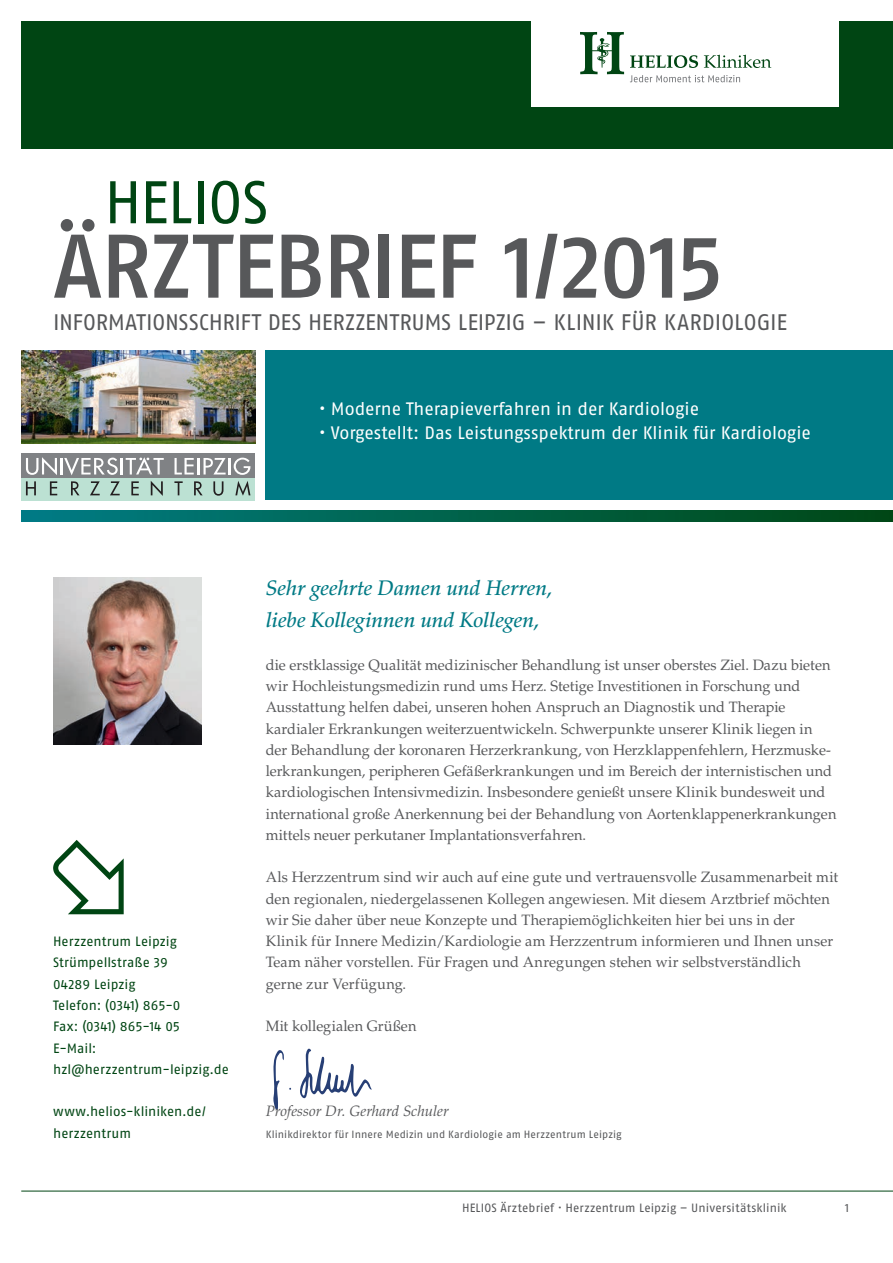
<style>
.page{position:relative;width:893px;height:1263px;background:#fff}
.page>*{position:absolute;margin:0;border:0;box-sizing:border-box;transform-origin:0 0}
.t1{font:500 90px "Fago Pro";letter-spacing:-.025em;color:#57585a}
.t2{font:60px "Fago Pro";letter-spacing:-.02em;color:#004513}
.t3{font:22.5px "Fago Pro";letter-spacing:-.01em;color:#57585a}
.t4{font:italic 500 21px/32px "Palatino LT Std";letter-spacing:-.01em;color:#007a85}
.t5{font:18px "Fago Pro";letter-spacing:-.005em;color:#fff}
.t6{font:15px/21.3px "Palatino LT Std";letter-spacing:.005em;color:#57585a}
.t7{font:italic 15px "Palatino LT Std";color:#57585a}
.t8{font:13.5px/21.3px "Fago Pro";color:#004513}
.t9{font:12px "Fago Pro";letter-spacing:.01em;color:#57585a}
.t10{font:10.5px "Fago Pro";letter-spacing:.01em;color:#57585a}
</style>
<div class="page">
<hr style="left:21px;top:1191px;width:872px;height:1px;background:#004513">
<div style="left:21px;top:21px;width:872px;height:128px;background:#004513"></div>
<div style="left:531px;top:0;width:307px;height:106px;background:#fff"></div>
<svg style="left:630px;top:55px;width:68px;height:13px"></svg>
<svg style="left:704px;top:55px;width:67px;height:13px"></svg>
<svg style="left:580px;top:32px;width:44px;height:42px"></svg>
<svg style="left:630px;top:75px;width:110px;height:7px"></svg>
<div style="left:266px;top:351px;width:627px;height:149px;background:#007a85"></div>
<svg style="left:21px;top:511px;width:872px;height:10px;background:#00624b"></svg>
<img style="left:21px;top:351px;width:234px;height:92px">
<svg style="left:53px;top:840px;width:71px;height:74px"></svg>
<div style="left:21px;top:453px;width:234px;height:25px;background:#808285"></div>
<div style="left:21px;top:478px;width:234px;height:22px;background:#bce1d3"></div>
<svg style="left:26px;top:481px;width:10px;height:14px"></svg>
<svg style="left:50px;top:481px;width:7px;height:14px"></svg>
<svg style="left:71px;top:481px;width:9px;height:14px"></svg>
<svg style="left:90px;top:481px;width:10px;height:14px"></svg>
<svg style="left:110px;top:481px;width:10px;height:14px"></svg>
<svg style="left:131px;top:481px;width:8px;height:14px"></svg>
<svg style="left:151px;top:481px;width:12px;height:15px"></svg>
<svg style="left:174px;top:481px;width:9px;height:14px"></svg>
<svg style="left:194px;top:481px;width:9px;height:14px"></svg>
<svg style="left:213px;top:481px;width:10px;height:15px"></svg>
<svg style="left:235px;top:481px;width:15px;height:15px"></svg>
<svg style="left:26px;top:457px;width:31px;height:18px"></svg>
<hr style="left:60px;top:458px;width:3px;height:16px;background:#fff">
<svg style="left:175px;top:458px;width:19px;height:16px"></svg>
<hr style="left:197px;top:458px;width:3px;height:16px;background:#fff">
<svg style="left:204px;top:458px;width:46px;height:17px"></svg>
<svg style="left:64px;top:457px;width:100px;height:18px"></svg>
<img style="left:53px;top:577px;width:149px;height:167px">
<svg style="left:300px;top:1048px;width:72px;height:51px"></svg>
<svg style="left:273px;top:1050px;width:18px;height:60px"></svg>
<h2 class="t2" style="left:104px;top:166px;width:166px">HELIOS</h2>
<h1 class="t1" style="left:53px;top:212px;width:672px">ÄRZTEBRIEF 1/2015</h1>
<h3 class="t3" style="left:53px;top:308px;width:736px">INFORMATIONSSCHRIFT DES HERZZENTRUMS LEIPZIG – KLINIK FÜR KARDIOLOGIE</h3>
<p class="t5" style="left:319px;top:397px;width:382px">• Moderne Therapieverfahren in der Kardiologie</p>
<p class="t5" style="left:319px;top:421px;width:494px">• Vorgestellt: Das Leistungsspektrum der Klinik für Kardiologie</p>
<p class="t8" style="left:53px;top:931px;width:177px">Herzzentrum Leipzig<br>Strümpellstraße 39<br>04289 Leipzig<br>Telefon: (0341) 865-0<br>Fax: (0341) 865-14 05<br>E-Mail: hzl@herzzentrum-leipzig.de</p>
<p class="t8" style="left:53px;top:1101px;width:154px">www.helios-kliniken.de/ herzzentrum</p>
<h3 class="t4" style="left:266px;top:573px;width:289px">Sehr geehrte Damen und Herren, liebe Kolleginnen und Kollegen,</h3>
<p class="t6" style="left:266px;top:654px;width:572px">die erstklassige Qualität medizinischer Behandlung ist unser oberstes Ziel. Dazu bieten wir Hochleistungsmedizin rund ums Herz. Stetige Investitionen in Forschung und Ausstattung helfen dabei, unseren hohen Anspruch an Diagnostik und Therapie kardialer Erkrankungen weiterzuentwickeln. Schwerpunkte unserer Klinik liegen in der Behandlung der koronaren Herzerkrankung, von Herzklappenfehlern, Herzmuske&shy;lerkrankungen, peripheren Gefäßerkrankungen und im Bereich der internistischen und kardiologischen Intensivmedizin. Insbesondere genießt unsere Klinik bundesweit und international große Anerkennung bei der Behandlung von Aortenklappenerkrankungen mittels neuer perkutaner Implantationsverfahren.</p>
<p class="t6" style="left:266px;top:867px;width:574px">Als Herzzentrum sind wir auch auf eine gute und vertrauensvolle Zusammenarbeit mit den regionalen, niedergelassenen Kollegen angewiesen. Mit diesem Arztbrief möchten wir Sie daher über neue Konzepte und Therapiemöglichkeiten hier bei uns in der Klinik für Innere Medizin/Kardiologie am Herzzentrum informieren und Ihnen unser Team näher vorstellen. Für Fragen und Anregungen stehen wir selbstverständlich gerne zur Verfügung.</p>
<p class="t6" style="left:266px;top:1016px;width:152px">Mit kollegialen Grüßen</p>
<p class="t7" style="left:266px;top:1102px;width:185px">Professor Dr. Gerhard Schuler</p>
<p class="t10" style="left:266px;top:1127px;width:357px">Klinikdirektor für Innere Medizin und Kardiologie am Herzzentrum Leipzig</p>
<p class="t9" style="left:462px;top:1200px;width:326px">HELIOS Ärztebrief · Herzzentrum Leipzig – Universitätsklinik</p>
<p class="t9" style="left:845px;top:1200px;width:5px">1</p>
</div>
